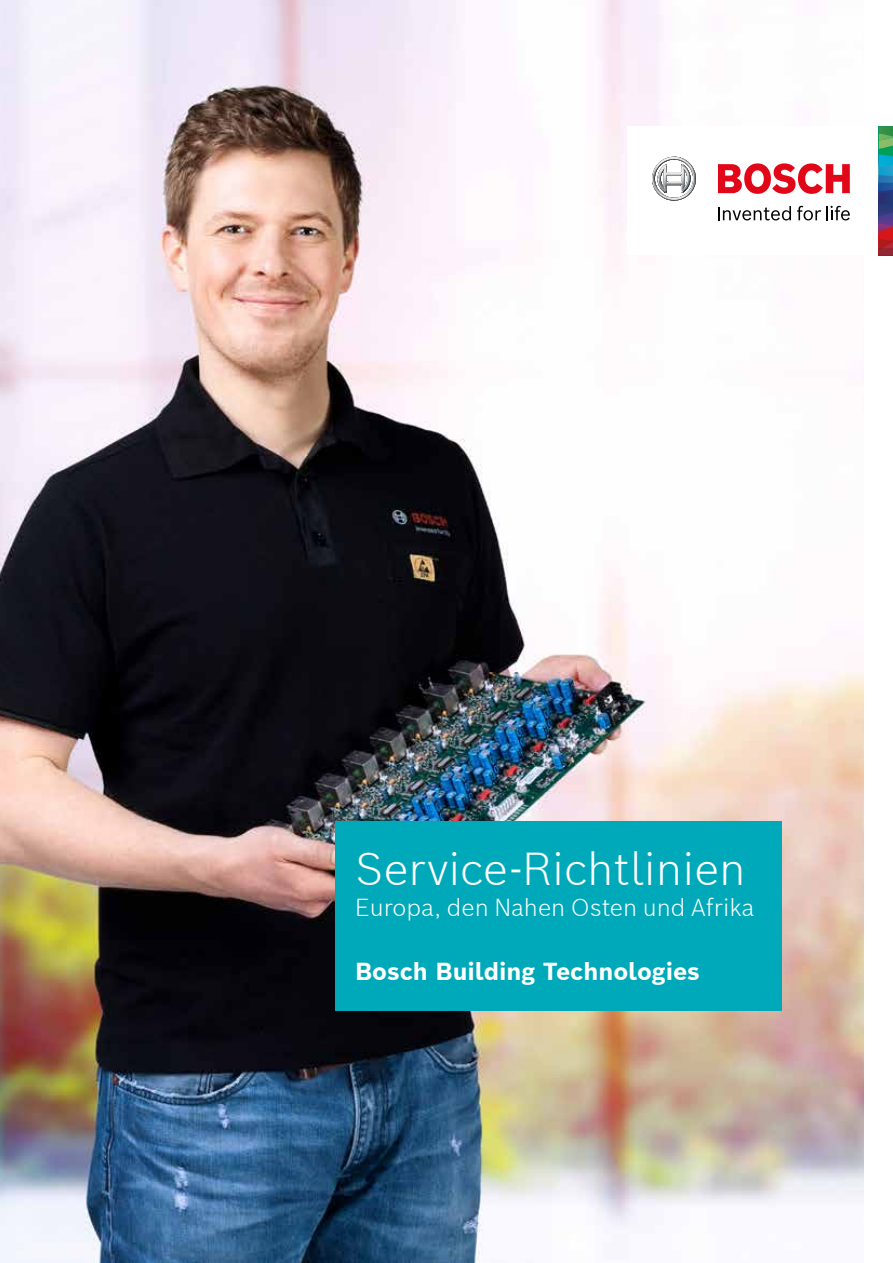
<style>
.page{position:relative;width:893px;height:1263px;background:#fff}
.page>*{position:absolute;margin:0;border:0;box-sizing:border-box;transform-origin:0 0}
.t1{font:300 45px "Bosch Sans";color:#fff}
.t2{font:300 24px "Bosch Sans";color:#fff}
.t3{font:700 24px "Bosch Sans";color:#fff}
</style>
<div class="page">
<img style="left:0;top:0;width:864px;height:1263px">
<div style="left:628px;top:126px;width:265px;height:129px;background:#fff"></div>
<svg style="left:879px;top:126px;width:14px;height:129px;background:#4d6174"></svg>
<svg style="left:652px;top:157px;width:44px;height:44px"></svg>
<svg style="left:718px;top:206px;width:73px;height:14px"></svg>
<svg style="left:797px;top:206px;width:53px;height:14px"></svg>
<svg style="left:718px;top:163px;width:132px;height:31px"></svg>
<div style="left:335px;top:821px;width:446px;height:189px;background:#00a9b9"></div>
<h1 class="t1" style="left:355px;top:839px;width:392px">Service-Richtlinien</h1>
<p class="t2" style="left:355px;top:891px;width:401px">Europa, den Nahen Osten und Afrika</p>
<p class="t3" style="left:355px;top:955px;width:346px">Bosch Building Technologies</p>
</div>
